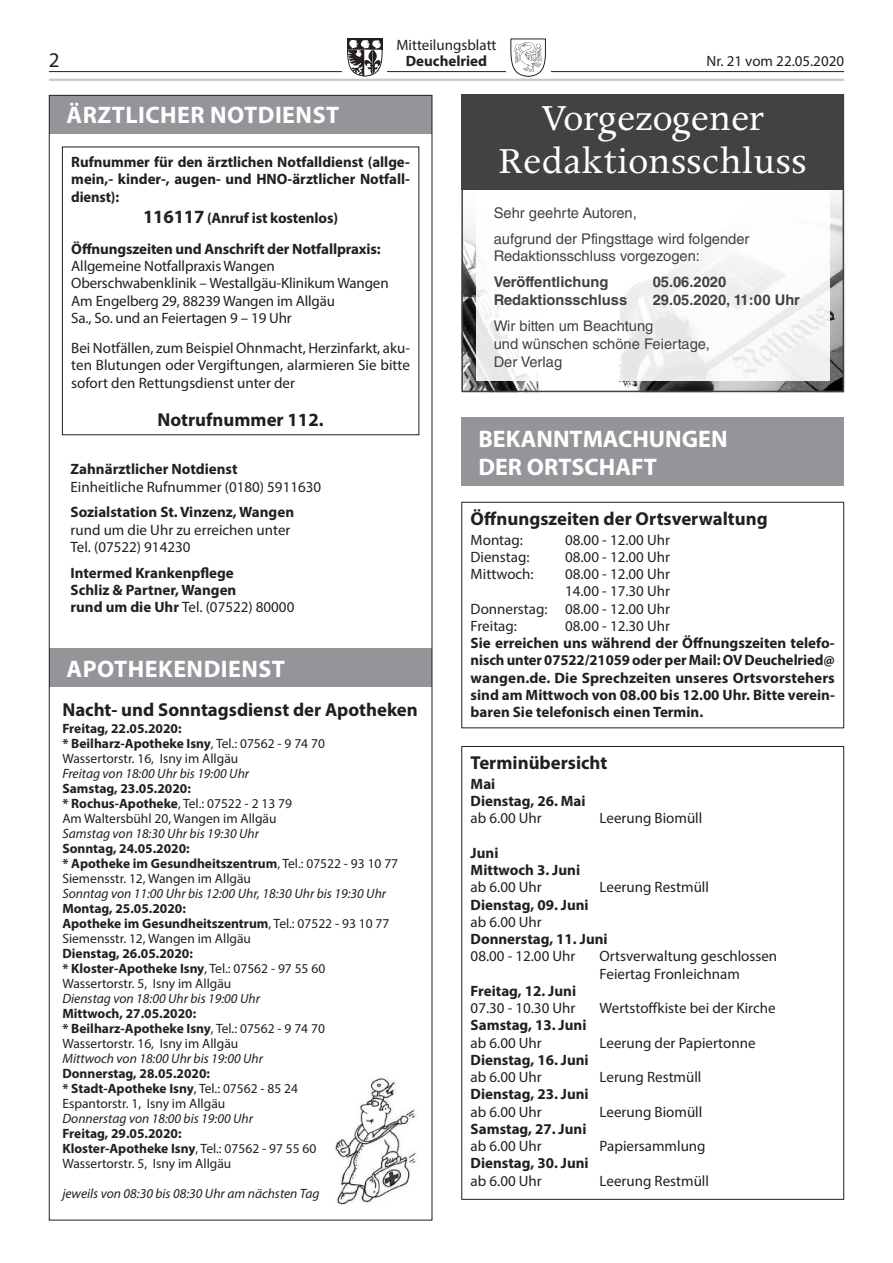
<style>
.page{position:relative;width:893px;height:1263px;background:#fff}
.page>*{position:absolute;margin:0;border:0;box-sizing:border-box;transform-origin:0 0}
.t1{font:41.4px/43.5px "Apollo MT Std";color:#fff;text-align:center}
.t2{font:700 24px "Myriad Pro";letter-spacing:.02em;color:#fff}
.t3{font:700 24px/28.8px "Myriad Pro";color:#fff}
.t4{font:21px "Myriad Pro";color:#231f20}
.t5{font:700 18.75px "Myriad Pro";color:#231f20}
.t6{font:15px/17.2px "Myriad Pro";color:#231f20}
.t7{font:700 15px/17.2px "Myriad Pro";color:#231f20}
.t8{font:14.7px/17.7px "Helvetica LT Std";color:#424242}
.t9{font:700 14.7px "Helvetica LT Std";color:#424242}
.t10{font:13.5px/15px "Myriad Pro";color:#231f20}
.t11{font:italic 13.5px "Myriad Pro";color:#231f20}
.t12{font:700 13.5px/15px "Myriad Pro";color:#231f20}
.s1{font-size:18.75px}
.s2{font-weight:400}
.s3{font-weight:700}
</style>
<div class="page">
<hr style="left:49px;top:71px;width:795px;height:1px;background:#231f20">
<div style="left:343px;top:34px;width:44px;height:47px;background:#fff"></div>
<svg style="left:347px;top:38px;width:36px;height:39px"></svg>
<div style="left:506px;top:34px;width:44px;height:47px;background:#fff"></div>
<svg style="left:510px;top:38px;width:36px;height:39px"></svg>
<img style="left:513px;top:40px;width:30px;height:33px">
<hr style="left:49px;top:79px;width:795px;height:2px;background:#c7c8ca">
<img style="left:464px;top:197px;width:377px;height:192px">
<img style="left:476px;top:197px;width:354px;height:183px">
<div style="left:461px;top:95px;width:383px;height:95px;background:#424242"></div>
<div style="left:461px;top:95px;width:383px;height:297px;border:2px solid #424242"></div>
<div style="left:461px;top:418px;width:383px;height:68px;background:#939598"></div>
<div style="left:461px;top:502px;width:383px;height:226px;border:1px solid #231f20"></div>
<div style="left:49px;top:95px;width:383px;height:39px;background:#939598"></div>
<div style="left:62px;top:147px;width:357px;height:288px;border:1px solid #231f20"></div>
<div style="left:49px;top:649px;width:383px;height:38px;background:#939598"></div>
<img style="left:335px;top:1078px;width:82px;height:127px">
<p class="t6" style="left:396px;top:36px;width:102px">Mitteilungsblatt</p>
<h3 class="t4" style="left:49px;top:47px;width:12px">2</h3>
<p class="t7" style="left:406px;top:52px;width:83px">Deuchelried</p>
<p class="t6" style="left:706px;top:52px;width:139px">Nr. 21 vom 22.05.2020</p>
<h2 class="t2" style="left:67px;top:100px;width:274px">ÄRZTLICHER NOTDIENST</h2>
<p class="t7" style="left:71px;top:153px;width:340px;text-align:justify">Rufnummer für den ärztlichen Notfalldienst (allge&shy;mein,- kinder-, augen- und HNO-ärztlicher Notfall&shy;dienst):</p>
<p class="t7" style="left:71px;top:202px;width:311px;line-height:30.8px;text-indent:72px"><span class="s1">116117</span> (Anruf ist kostenlos)<br>Öffnungszeiten und Anschrift der Notfallpraxis:</p>
<p class="t6" style="left:71px;top:257px;width:319px">Allgemeine Notfallpraxis Wangen Oberschwabenklinik – Westallgäu-Klinikum Wangen Am Engelberg 29, 88239 Wangen im Allgäu<br>Sa., So. und an Feiertagen 9 – 19 Uhr</p>
<p class="t6" style="left:71px;top:339px;width:340px;text-align:justify">Bei Notfällen, zum Beispiel Ohnmacht, Herzinfarkt, aku&shy;ten Blutungen oder Vergiftungen, alarmieren Sie bitte sofort den Rettungsdienst unter der</p>
<p class="t5" style="left:158px;top:407px;width:168px">Notrufnummer 112.</p>
<p class="t7" style="left:71px;top:460px;width:169px">Zahnärztlicher Notdienst</p>
<p class="t6" style="left:71px;top:478px;width:252px">Einheitliche Rufnummer (0180) 5911630</p>
<p class="t7" style="left:71px;top:503px;width:225px">Sozialstation St. Vinzenz, Wangen</p>
<p class="t6" style="left:71px;top:521px;width:221px">rund um die Uhr zu erreichen unter<br>Tel. (07522) 914230</p>
<p class="t7" style="left:71px;top:563px;width:225px">Intermed Krankenpflege<br>Schliz &amp; Partner, Wangen<br>rund um die Uhr <span class="s2">Tel. (07522) 80000</span></p>
<h2 class="t2" style="left:67px;top:653px;width:220px">APOTHEKENDIENST</h2>
<p class="t5" style="left:62px;top:698px;width:357px">Nacht- und Sonntagsdienst der Apotheken</p>
<p class="t10" style="left:62px;top:721px;width:264px"><span class="s3">Freitag, 22.05.2020:<br>* Beilharz-Apotheke Isny</span>, Tel.: 07562 - 9 74 70<br>Wassertorstr. 16, Isny im Allgäu</p>
<p class="t11" style="left:62px;top:765px;width:188px">Freitag von 18:00 Uhr bis 19:00 Uhr</p>
<p class="t10" style="left:62px;top:781px;width:231px"><span class="s3">Samstag, 23.05.2020:<br>* Rochus-Apotheke</span>, Tel.: 07522 - 2 13 79<br>Am Waltersbühl 20, Wangen im Allgäu</p>
<p class="t11" style="left:62px;top:825px;width:198px">Samstag von 18:30 Uhr bis 19:30 Uhr</p>
<p class="t12" style="left:62px;top:841px;width:337px">Sonntag, 24.05.2020:<br>* Apotheke im Gesundheitszentrum<span class="s2">, Tel.: 07522 - 93 10 77<br>Siemensstr. 12, Wangen im Allgäu</span></p>
<p class="t11" style="left:62px;top:885px;width:325px">Sonntag von 11:00 Uhr bis 12:00 Uhr, 18:30 Uhr bis 19:30 Uhr</p>
<p class="t12" style="left:62px;top:901px;width:328px">Montag, 25.05.2020:<br>Apotheke im Gesundheitszentrum<span class="s2">, Tel.: 07522 - 93 10 77<br>Siemensstr. 12, Wangen im Allgäu</span></p>
<p class="t10" style="left:62px;top:946px;width:264px"><span class="s3">Dienstag, 26.05.2020:<br>* Kloster-Apotheke Isny</span>, Tel.: 07562 - 97 55 60<br>Wassertorstr. 5, Isny im Allgäu</p>
<p class="t11" style="left:62px;top:990px;width:199px">Dienstag von 18:00 Uhr bis 19:00 Uhr</p>
<p class="t10" style="left:62px;top:1006px;width:264px"><span class="s3">Mittwoch, 27.05.2020:<br>* Beilharz-Apotheke Isny</span>, Tel.: 07562 - 9 74 70<br>Wassertorstr. 16, Isny im Allgäu</p>
<p class="t11" style="left:62px;top:1050px;width:202px">Mittwoch von 18:00 Uhr bis 19:00 Uhr</p>
<p class="t10" style="left:62px;top:1066px;width:237px"><span class="s3">Donnerstag, 28.05.2020:<br>* Stadt-Apotheke Isny</span>, Tel.: 07562 - 85 24<br>Espantorstr. 1, Isny im Allgäu</p>
<p class="t11" style="left:62px;top:1110px;width:192px">Donnerstag von 18:00 bis 19:00 Uhr</p>
<p class="t10" style="left:62px;top:1126px;width:256px"><span class="s3">Freitag, 29.05.2020:<br>Kloster-Apotheke Isny</span>, Tel.: 07562 - 97 55 60<br>Wassertorstr. 5, Isny im Allgäu</p>
<p class="t11" style="left:62px;top:1185px;width:259px">jeweils von 08:30 bis 08:30 Uhr am nächsten Tag</p>
<h1 class="t1" style="left:499px;top:99px;width:309px">Vorgezogener<br>Redaktionsschluss</h1>
<p class="t8" style="left:494px;top:199px;width:257px;line-height:26.1px">Sehr geehrte Autoren,<br>aufgrund der Pfingsttage wird folgender</p>
<p class="t8" style="left:494px;top:247px;width:208px">Redaktionsschluss vorgezogen:</p>
<p class="t9" style="left:494px;top:273px;width:116px">Veröffentlichung</p>
<p class="t9" style="left:653px;top:273px;width:75px">05.06.2020</p>
<p class="t9" style="left:494px;top:291px;width:135px">Redaktionsschluss</p>
<p class="t9" style="left:653px;top:291px;width:149px">29.05.2020, 11:00 Uhr</p>
<p class="t8" style="left:494px;top:317px;width:218px">Wir bitten um Beachtung<br>und wünschen schöne Feiertage,<br>Der Verlag</p>
<h2 class="t3" style="left:478px;top:423px;width:251px">BEKANNTMACHUNGEN<br>DER ORTSCHAFT</h2>
<p class="t5" style="left:471px;top:507px;width:298px">Öffnungszeiten der Ortsverwaltung</p>
<p class="t6" style="left:471px;top:531px;width:54px">Montag:</p>
<p class="t6" style="left:565px;top:531px;width:106px">08.00 - 12.00 Uhr</p>
<p class="t6" style="left:471px;top:548px;width:60px">Dienstag:</p>
<p class="t6" style="left:565px;top:548px;width:106px">08.00 - 12.00 Uhr</p>
<p class="t6" style="left:471px;top:565px;width:65px">Mittwoch:</p>
<p class="t6" style="left:565px;top:565px;width:106px">08.00 - 12.00 Uhr</p>
<p class="t6" style="left:565px;top:582px;width:106px">14.00 - 17.30 Uhr</p>
<p class="t6" style="left:471px;top:600px;width:201px">Donnerstag: 08.00 - 12.00 Uhr</p>
<p class="t6" style="left:471px;top:617px;width:48px">Freitag:</p>
<p class="t6" style="left:565px;top:617px;width:106px">08.00 - 12.30 Uhr</p>
<p class="t7" style="left:471px;top:634px;width:366px;text-align:justify">Sie erreichen uns während der Öffnungszeiten telefo&shy;nisch unter 07522/21059 oder per Mail: OV Deuchelried@ wangen.de. Die Sprechzeiten unseres Ortsvorstehers sind am Mittwoch von 08.00 bis 12.00 Uhr. Bitte verein&shy;baren Sie telefonisch einen Termin.</p>
<p class="t5" style="left:471px;top:751px;width:138px">Terminübersicht</p>
<p class="t7" style="left:471px;top:775px;width:117px">Mai<br>Dienstag, 26. Mai</p>
<p class="t6" style="left:471px;top:809px;width:73px">ab 6.00 Uhr</p>
<p class="t6" style="left:600px;top:809px;width:104px">Leerung Biomüll</p>
<p class="t7" style="left:471px;top:844px;width:111px">Juni<br>Mittwoch 3. Juni</p>
<p class="t6" style="left:471px;top:878px;width:73px">ab 6.00 Uhr</p>
<p class="t6" style="left:600px;top:878px;width:111px">Leerung Restmüll</p>
<p class="t7" style="left:471px;top:895px;width:120px">Dienstag, 09. Juni</p>
<p class="t6" style="left:471px;top:913px;width:73px">ab 6.00 Uhr</p>
<p class="t7" style="left:471px;top:930px;width:139px">Donnerstag, 11. Juni</p>
<p class="t6" style="left:471px;top:947px;width:106px">08.00 - 12.00 Uhr</p>
<p class="t6" style="left:600px;top:947px;width:179px">Ortsverwaltung geschlossen<br>Feiertag Fronleichnam</p>
<p class="t7" style="left:471px;top:982px;width:107px">Freitag, 12. Juni</p>
<p class="t6" style="left:471px;top:999px;width:106px">07.30 - 10.30 Uhr</p>
<p class="t6" style="left:600px;top:999px;width:177px">Wertstoffkiste bei der Kirche</p>
<p class="t7" style="left:471px;top:1016px;width:117px">Samstag, 13. Juni</p>
<p class="t6" style="left:471px;top:1034px;width:73px">ab 6.00 Uhr</p>
<p class="t6" style="left:600px;top:1034px;width:157px">Leerung der Papiertonne</p>
<p class="t7" style="left:471px;top:1051px;width:120px">Dienstag, 16. Juni</p>
<p class="t6" style="left:471px;top:1068px;width:73px">ab 6.00 Uhr</p>
<p class="t6" style="left:600px;top:1068px;width:103px">Lerung Restmüll</p>
<p class="t7" style="left:471px;top:1085px;width:120px">Dienstag, 23. Juni</p>
<p class="t6" style="left:471px;top:1103px;width:73px">ab 6.00 Uhr</p>
<p class="t6" style="left:600px;top:1103px;width:104px">Leerung Biomüll</p>
<p class="t7" style="left:471px;top:1120px;width:117px">Samstag, 27. Juni</p>
<p class="t6" style="left:471px;top:1137px;width:73px">ab 6.00 Uhr</p>
<p class="t6" style="left:600px;top:1137px;width:107px">Papiersammlung</p>
<p class="t7" style="left:471px;top:1154px;width:120px">Dienstag, 30. Juni</p>
<p class="t6" style="left:471px;top:1172px;width:73px">ab 6.00 Uhr</p>
<p class="t6" style="left:600px;top:1172px;width:111px">Leerung Restmüll</p>
</div>
